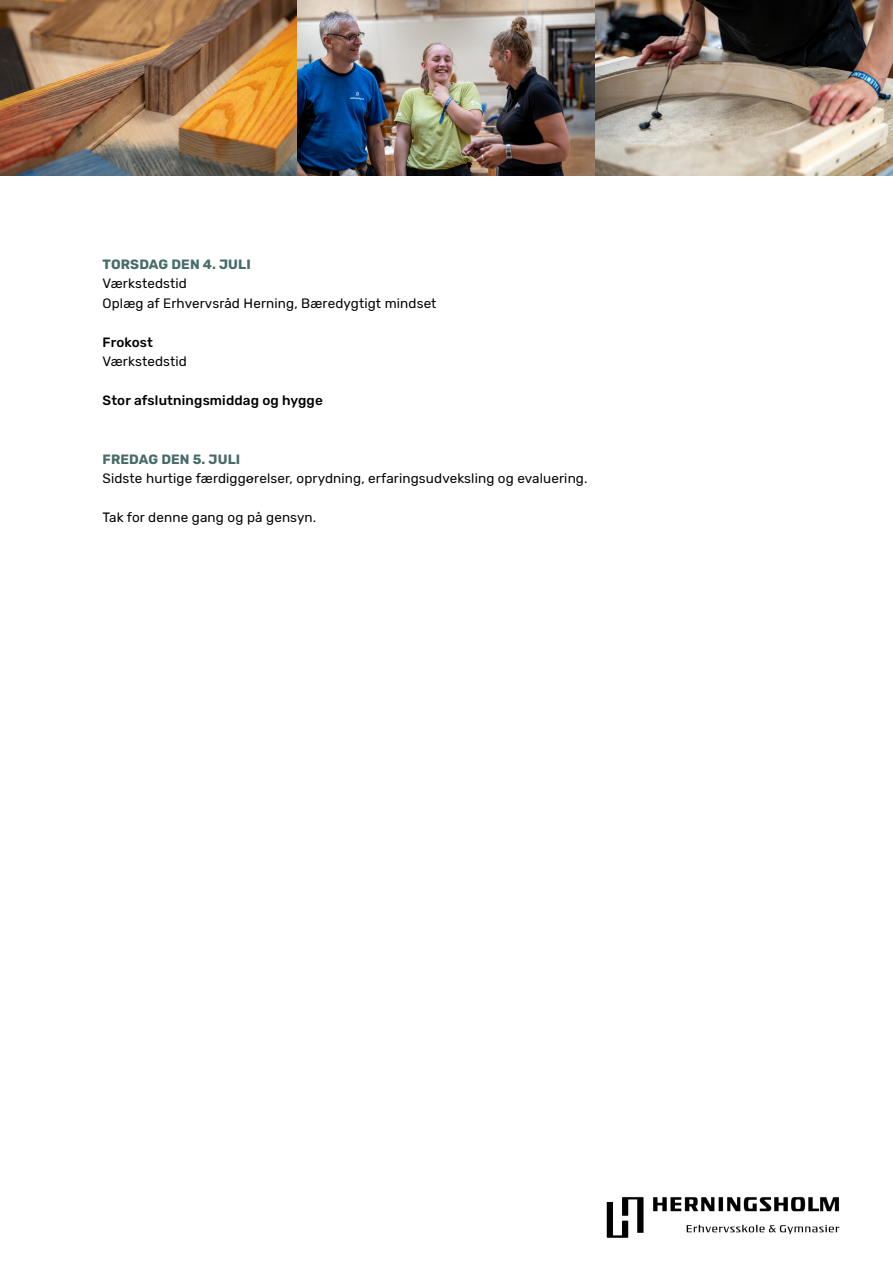
<style>
.page{position:relative;width:893px;height:1263px;background:#fff}
.page>*{position:absolute;margin:0;border:0;box-sizing:border-box;transform-origin:0 0}
.t1{font:13.5px/19.5px "Rubik";letter-spacing:.01em;color:#000}
.t2{font:500 13.5px "Rubik";letter-spacing:.01em;color:#000}
.t3{font:700 13.5px "Rubik";letter-spacing:.01em;color:#476b6b}
</style>
<div class="page">
<img style="left:606px;top:1197px;width:234px;height:41px">
<img style="left:0;top:0;width:893px;height:176px">
<p class="t3" style="left:103px;top:256px;width:150px">TORSDAG DEN 4. JULI</p>
<p class="t1" style="left:103px;top:274px;width:335px">Værkstedstid<br>Oplæg af Erhvervsråd Herning, Bæredygtigt mindset</p>
<p class="t2" style="left:103px;top:335px;width:52px">Frokost</p>
<p class="t1" style="left:103px;top:352px;width:86px">Værkstedstid</p>
<p class="t2" style="left:103px;top:393px;width:222px">Stor afslutningsmiddag og hygge</p>
<p class="t3" style="left:103px;top:451px;width:139px">FREDAG DEN 5. JULI</p>
<p class="t1" style="left:103px;top:469px;width:486px">Sidste hurtige færdiggørelser, oprydning, erfaringsudveksling og evaluering.</p>
<p class="t1" style="left:103px;top:508px;width:215px">Tak for denne gang og på gensyn.</p>
</div>
